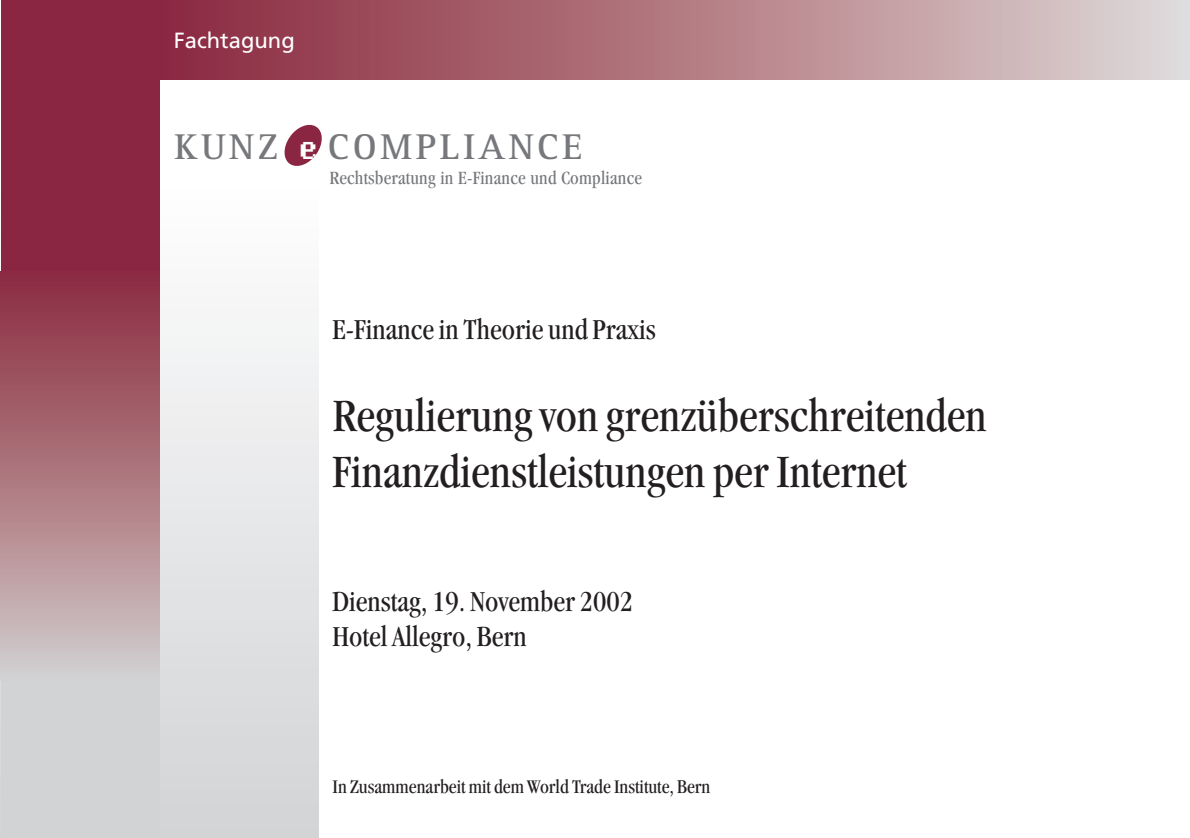
<style>
.page{position:relative;width:1190px;height:838px;background:#fff}
.page>*{position:absolute;margin:0;border:0;box-sizing:border-box;transform-origin:0 0}
.t1{font:condensed 48px/56px "Garamond";color:#231f20}
.t2{font:43.8px "Oakland Ten";color:#fff}
.t3{font:700 37px "Rotis Serif";letter-spacing:.1em;color:#76787b}
.t4{font:condensed 30px/35px "Garamond";color:#231f20}
.t5{font:22px "Frutiger";color:#fff}
.t6{font:condensed 20px "Garamond";color:#231f20}
.t7{font:condensed 19.4px "Garamond";letter-spacing:.01em;color:#76787b}
</style>
<div class="page">
<svg style="left:284px;top:125px;width:38px;height:41px"></svg>
<div style="left:1px;top:187px;width:317px;height:651px;background:linear-gradient(to bottom,#fefefe,#d2d3d5)"></div>
<div style="left:1px;top:0;width:159px;height:275px;background:#8b2642"></div>
<div style="left:160px;top:0;width:1030px;height:79px;background:linear-gradient(to right,#892539,#ded6d4)"></div>
<div style="left:1px;top:676px;width:159px;height:162px;background:#d2d3d5"></div>
<div style="left:1px;top:271px;width:159px;height:409px;background:linear-gradient(to bottom,#8a273b,#d1ccca)"></div>
<p class="t5" style="left:174px;top:31px;width:122px">Fachtagung</p>
<p class="t3" style="left:174px;top:133px;width:105px">KUNZ</p>
<p class="t3" style="left:328px;top:133px;width:256px">COMPLIANCE</p>
<h2 class="t2" style="left:299px;top:118px;width:20px">e</h2>
<p class="t7" style="left:329px;top:170px;width:314px">Rechtsberatung in E-Finance und Compliance</p>
<p class="t4" style="left:333px;top:314px;width:325px">E-Finance in Theorie und Praxis</p>
<h1 class="t1" style="left:333px;top:391px;width:656px">Regulierung von grenzüberschreitenden<br>Finanzdienstleistungen per Internet</h1>
<p class="t4" style="left:333px;top:586px;width:302px">Dienstag, 19. November 2002<br>Hotel Allegro, Bern</p>
<p class="t6" style="left:333px;top:779px;width:379px">In Zusammenarbeit mit dem World Trade Institute, Bern</p>
</div>
